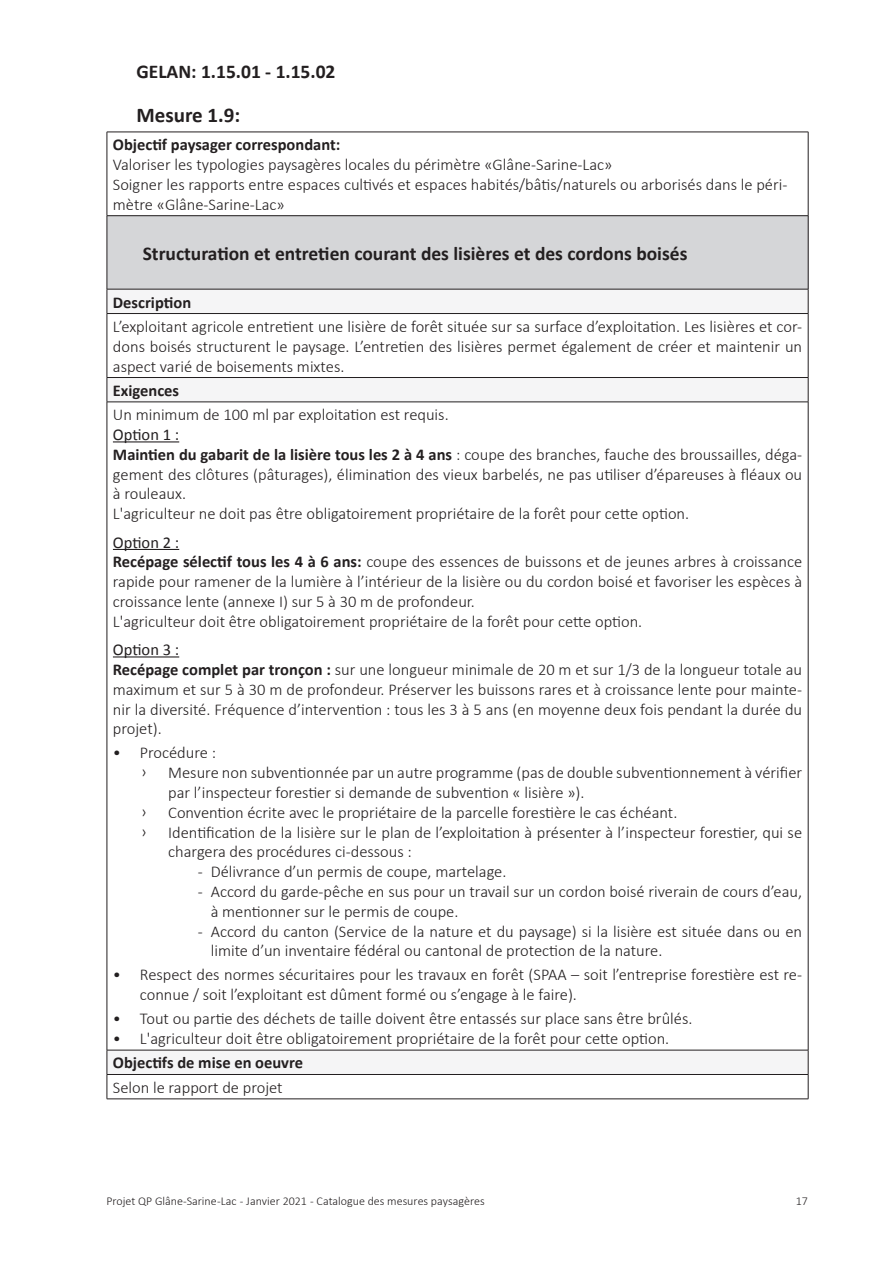
<style>
.page{position:relative;width:893px;height:1263px;background:#fff}
.page>*{position:absolute;margin:0;border:0;box-sizing:border-box;transform-origin:0 0}
.Mesure_Titre_numérot{font:700 21px "Calibri";color:#231f20}
.Mesure_Titre{font:700 19.5px "Calibri";color:#231f20}
.Mesure_Texte{font:700 19.5px "Calibri";color:#231f20}
.Mesure_Texte-2{font:300 16.5px/19.8px "Calibri";color:#231f20}
.Mesure_Sous_titre{font:700 16.5px "Calibri";color:#231f20}
.Mesure_Texte-3{font:700 16.5px "Calibri";color:#231f20}
.Mesure_Texte-4{font:16.5px "Calibri";color:#231f20}
.Mesure_Sous_titre-2{font:300 16.5px "Calibri";color:#231f20}
.t1{font:300 12px "Calibri";color:#231f20}
.s1{font-weight:700}
</style>
<div class="page">
<div style="left:107px;top:216px;width:701px;height:73px;background:#d5d6d8"></div>
<div style="left:107px;top:289px;width:701px;height:24px;background:#f5f5f6"></div>
<svg style="left:108px;top:378px;width:700px;height:696px"></svg>
<hr style="left:107px;top:132px;width:701px;height:1px;background:#231f20">
<hr style="left:107px;top:132px;width:1px;height:84px;background:#231f20">
<hr style="left:808px;top:132px;width:1px;height:84px;background:#231f20">
<hr style="left:107px;top:215px;width:701px;height:1px;background:#231f20">
<hr style="left:107px;top:216px;width:1px;height:73px;background:#231f20">
<hr style="left:808px;top:216px;width:1px;height:73px;background:#231f20">
<hr style="left:107px;top:289px;width:701px;height:1px;background:#231f20">
<svg style="left:107px;top:289px;width:1px;height:24px"></svg>
<svg style="left:808px;top:289px;width:1px;height:24px"></svg>
<hr style="left:107px;top:313px;width:701px;height:1px;background:#231f20">
<hr style="left:107px;top:314px;width:1px;height:63px;background:#231f20">
<hr style="left:808px;top:314px;width:1px;height:63px;background:#231f20">
<hr style="left:107px;top:377px;width:701px;height:1px;background:#231f20">
<svg style="left:107px;top:378px;width:1px;height:24px"></svg>
<svg style="left:808px;top:378px;width:1px;height:24px"></svg>
<hr style="left:107px;top:402px;width:701px;height:1px;background:#231f20">
<hr style="left:107px;top:402px;width:1px;height:648px;background:#231f20">
<hr style="left:808px;top:402px;width:1px;height:648px;background:#231f20">
<hr style="left:107px;top:1050px;width:701px;height:1px;background:#231f20">
<hr style="left:107px;top:1074px;width:701px;height:1px;background:#231f20">
<svg style="left:107px;top:1050px;width:1px;height:48px"></svg>
<svg style="left:808px;top:1050px;width:1px;height:49px"></svg>
<hr style="left:107px;top:1098px;width:701px;height:1px;background:#231f20">
<hr style="left:113px;top:441px;width:66px;height:1px;background:#231f20">
<hr style="left:113px;top:549px;width:66px;height:1px;background:#231f20">
<hr style="left:113px;top:656px;width:66px;height:1px;background:#231f20">
<p class="Mesure_Texte" style="left:136px;top:59px;width:201px">GELAN: 1.15.01 - 1.15.02</p>
<p class="Mesure_Titre_numérot" style="left:136px;top:102px;width:105px">Mesure 1.9:</p>
<p class="Mesure_Texte-3" style="left:113px;top:134px;width:229px">Objectif paysager correspondant:</p>
<p class="Mesure_Texte-2" style="left:113px;top:155px;width:501px">Valoriser les typologies paysagères locales du périmètre «Glâne-Sarine-Lac»</p>
<p class="Mesure_Texte-2" style="left:113px;top:174px;width:676px">Soigner les rapports entre espaces cultivés et espaces habités/bâtis/naturels ou arborisés dans le péri&shy;mètre «Glâne-Sarine-Lac»</p>
<p class="Mesure_Titre" style="left:143px;top:241px;width:546px">Structuration et entretien courant des lisières et des cordons boisés</p>
<p class="Mesure_Sous_titre" style="left:113px;top:291px;width:80px">Description</p>
<p class="Mesure_Texte-2" style="left:113px;top:316px;width:691px;text-align:justify">L’exploitant agricole entretient une lisière de forêt située sur sa surface d’exploitation. Les lisières et cor&shy;dons boisés structurent le paysage. L’entretien des lisières permet également de créer et maintenir un aspect varié de boisements mixtes.</p>
<p class="Mesure_Sous_titre" style="left:113px;top:380px;width:68px">Exigences</p>
<p class="Mesure_Texte-2" style="left:113px;top:405px;width:337px">Un minimum de 100 ml par exploitation est requis.</p>
<p class="Mesure_Texte-4" style="left:113px;top:424px;width:68px">Option 1 :</p>
<p class="Mesure_Texte-2" style="left:113px;top:444px;width:691px;text-align:justify"><span class="s1">Maintien du gabarit de la lisière tous les 2 à 4 ans</span> : coupe des branches, fauche des broussailles, déga&shy;gement des clôtures (pâturages), élimination des vieux barbelés, ne pas utiliser d’épareuses à fléaux ou à rouleaux.</p>
<p class="Mesure_Texte-2" style="left:113px;top:504px;width:578px">L'agriculteur ne doit pas être obligatoirement propriétaire de la forêt pour cette option.</p>
<p class="Mesure_Texte-4" style="left:113px;top:532px;width:68px">Option 2 :</p>
<p class="Mesure_Texte-2" style="left:113px;top:552px;width:691px;text-align:justify"><span class="s1">Recépage sélectif tous les 4 à 6 ans:</span> coupe des essences de buissons et de jeunes arbres à croissance rapide pour ramener de la lumière à l’intérieur de la lisière ou du cordon boisé et favoriser les espèces à croissance lente (annexe I) sur 5 à 30 m de profondeur.</p>
<p class="Mesure_Texte-2" style="left:113px;top:611px;width:531px">L'agriculteur doit être obligatoirement propriétaire de la forêt pour cette option.</p>
<p class="Mesure_Texte-4" style="left:113px;top:639px;width:68px">Option 3 :</p>
<p class="Mesure_Texte-2" style="left:113px;top:659px;width:691px;text-align:justify"><span class="s1">Recépage complet par tronçon :</span> sur une longueur minimale de 20 m et sur 1/3 de la longueur totale au maximum et sur 5 à 30 m de profondeur. Préserver les buissons rares et à croissance lente pour mainte&shy;nir la diversité. Fréquence d’intervention : tous les 3 à 5 ans (en moyenne deux fois pendant la durée du projet).</p>
<p class="Mesure_Texte-2" style="left:113px;top:743px;width:105px">• Procédure :</p>
<p class="Mesure_Texte-2" style="left:141px;top:763px;width:7px">ͧ</p>
<p class="Mesure_Texte-2" style="left:168px;top:763px;width:635px">Mesure non subventionnée par un autre programme (pas de double subventionnement à vérifier par l’inspecteur forestier si demande de subvention « lisière »).</p>
<p class="Mesure_Texte-2" style="left:141px;top:802px;width:7px">ͧ</p>
<p class="Mesure_Texte-2" style="left:168px;top:802px;width:511px">Convention écrite avec le propriétaire de la parcelle forestière le cas échéant.</p>
<p class="Mesure_Texte-2" style="left:141px;top:822px;width:7px">ͧ</p>
<p class="Mesure_Texte-2" style="left:168px;top:822px;width:635px">Identification de la lisière sur le plan de l’exploitation à présenter à l’inspecteur forestier, qui se chargera des procédures ci-dessous :</p>
<p class="Mesure_Texte-2" style="left:198px;top:862px;width:310px">- Délivrance d’un permis de coupe, martelage.</p>
<p class="Mesure_Texte-2" style="left:211px;top:881px;width:593px;text-indent:-13px">- Accord du garde-pêche en sus pour un travail sur un cordon boisé riverain de cours d’eau, à mentionner sur le permis de coupe.</p>
<p class="Mesure_Texte-2" style="left:211px;top:921px;width:593px;text-indent:-13px">- Accord du canton (Service de la nature et du paysage) si la lisière est située dans ou en limite d’un inventaire fédéral ou cantonal de protection de la nature.</p>
<p class="Mesure_Texte-2" style="left:140px;top:965px;width:664px;text-indent:-27px">• Respect des normes sécuritaires pour les travaux en forêt (SPAA – soit l’entreprise forestière est re&shy;connue / soit l’exploitant est dûment formé ou s’engage à le faire).</p>
<p class="Mesure_Texte-2" style="left:113px;top:1009px;width:581px">• Tout ou partie des déchets de taille doivent être entassés sur place sans être brûlés.</p>
<p class="Mesure_Texte-2" style="left:113px;top:1028px;width:558px">• L'agriculteur doit être obligatoirement propriétaire de la forêt pour cette option.</p>
<p class="Mesure_Sous_titre" style="left:113px;top:1052px;width:192px">Objectifs de mise en oeuvre</p>
<p class="Mesure_Sous_titre-2" style="left:113px;top:1077px;width:171px">Selon le rapport de projet</p>
<p class="t1" style="left:106px;top:1194px;width:380px">Projet QP Glâne-Sarine -Lac - Janvier 2021 - Catalogue des mesures paysagères</p>
<p class="t1" style="left:796px;top:1194px;width:14px">17</p>
</div>
